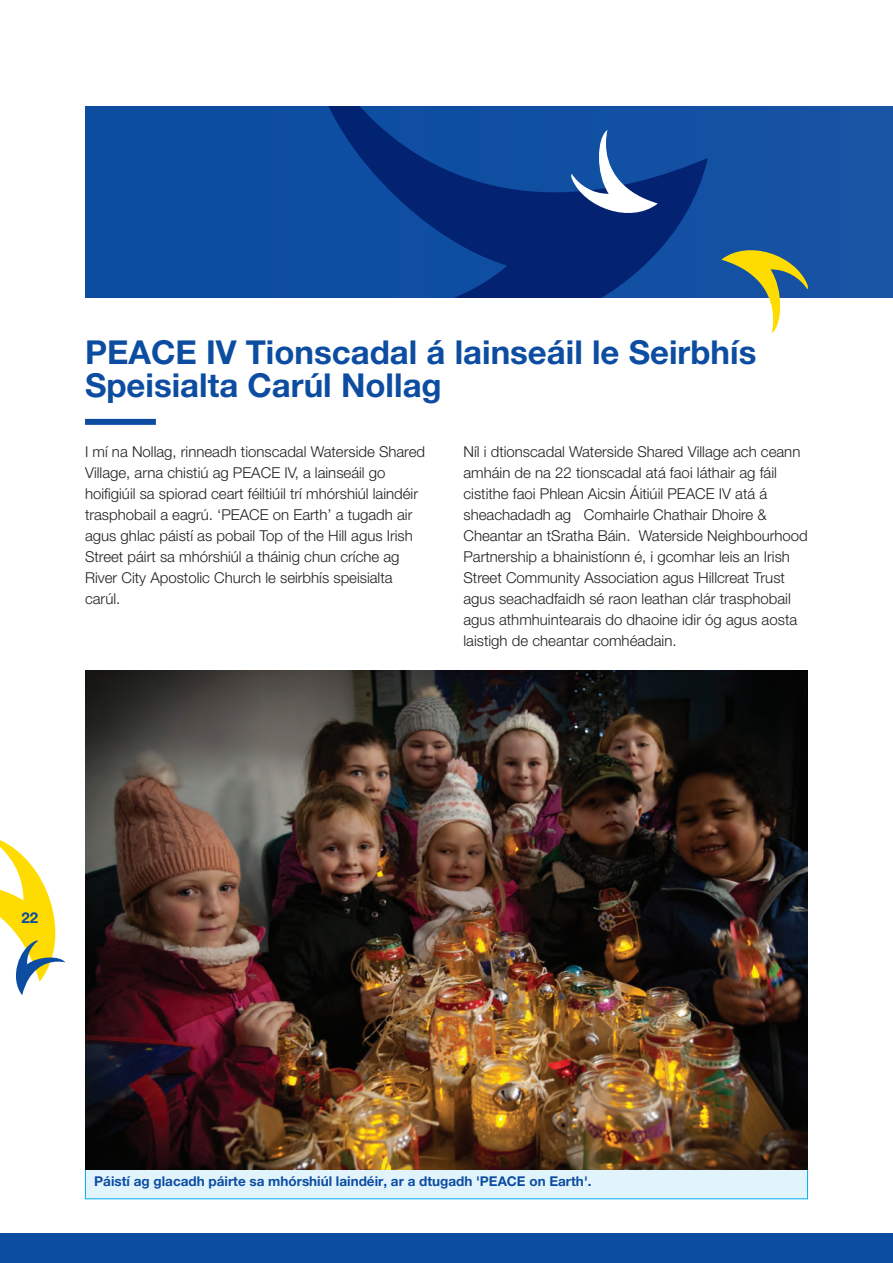
<style>
.page{position:relative;width:893px;height:1263px;background:#fff}
.page>*{position:absolute;margin:0;border:0;box-sizing:border-box;transform-origin:0 0}
.Subhead{font:700 33px/33px "Helvetica Neue LT Std";color:#0d4da1}
.t1{font:300 15px/21px "Helvetica Neue LT Std";color:#231f20}
.t2{font:700 15px "Helvetica Neue LT Std";color:#0d4da1}
._7_0_Leadin{font:700 13.5px "Helvetica Neue LT Std";color:#0d4da1}
</style>
<div class="page">
<svg style="left:0;top:840px;width:65px;height:155px"></svg>
<div style="left:85px;top:106px;width:808px;height:192px;background:#0d4da1"></div>
<svg style="left:328px;top:106px;width:380px;height:192px"></svg>
<svg style="left:721px;top:250px;width:87px;height:83px"></svg>
<svg style="left:571px;top:130px;width:87px;height:94px"></svg>
<div style="left:85px;top:1167px;width:722px;height:32px;background:#e1f4fc"></div>
<div style="left:0;top:1233px;width:893px;height:30px;background:#0d4da1"></div>
<div style="left:85px;top:419px;width:71px;height:6px;background:#0d4da1"></div>
<img style="left:85px;top:670px;width:723px;height:500px">
<p class="Subhead" style="left:85px;top:335px;width:673px">PEACE IV Tionscadal á lainseáil le Seirbhís<br>Speisialta Carúl Nollag</p>
<p class="t1" style="left:85px;top:441px;width:342px">I mí na Nollag, rinneadh tionscadal Waterside Shared Village, arna chistiú ag PEACE IV, a lainseáil go hoifigiúil sa spiorad ceart féiltiúil trí mhórshiúl laindéir trasphobail a eagrú. ‘PEACE on Earth’ a tugadh air agus ghlac páistí as pobail Top of the Hill agus Irish Street páirt sa mhórshiúl a tháinig chun críche ag River City Apostolic Church le seirbhís speisialta carúl.</p>
<p class="t1" style="left:463px;top:441px;width:346px">Níl i dtionscadal Waterside Shared Village ach ceann amháin de na 22 tionscadal atá faoi láthair ag fáil cistithe faoi Phlean Aicsin Áitiúil PEACE IV atá á sheachadadh ag Comhairle Chathair Dhoire &amp; Cheantar an tSratha Báin. Waterside Neighbourhood Partnership a bhainistíonn é, i gcomhar leis an Irish Street Community Association agus Hillcreat Trust agus seachadfaidh sé raon leathan clár trasphobail agus athmhuintearais do dhaoine idir óg agus aosta laistigh de cheantar comhéadain.</p>
<p class="t2" style="left:22px;top:908px;width:18px">22</p>
<p class="_7_0_Leadin" style="left:94px;top:1173px;width:499px">Páistí ag glacadh páirte sa mhórshiúl laindéir, ar a dtugadh 'PEACE on Earth'.</p>
</div>
